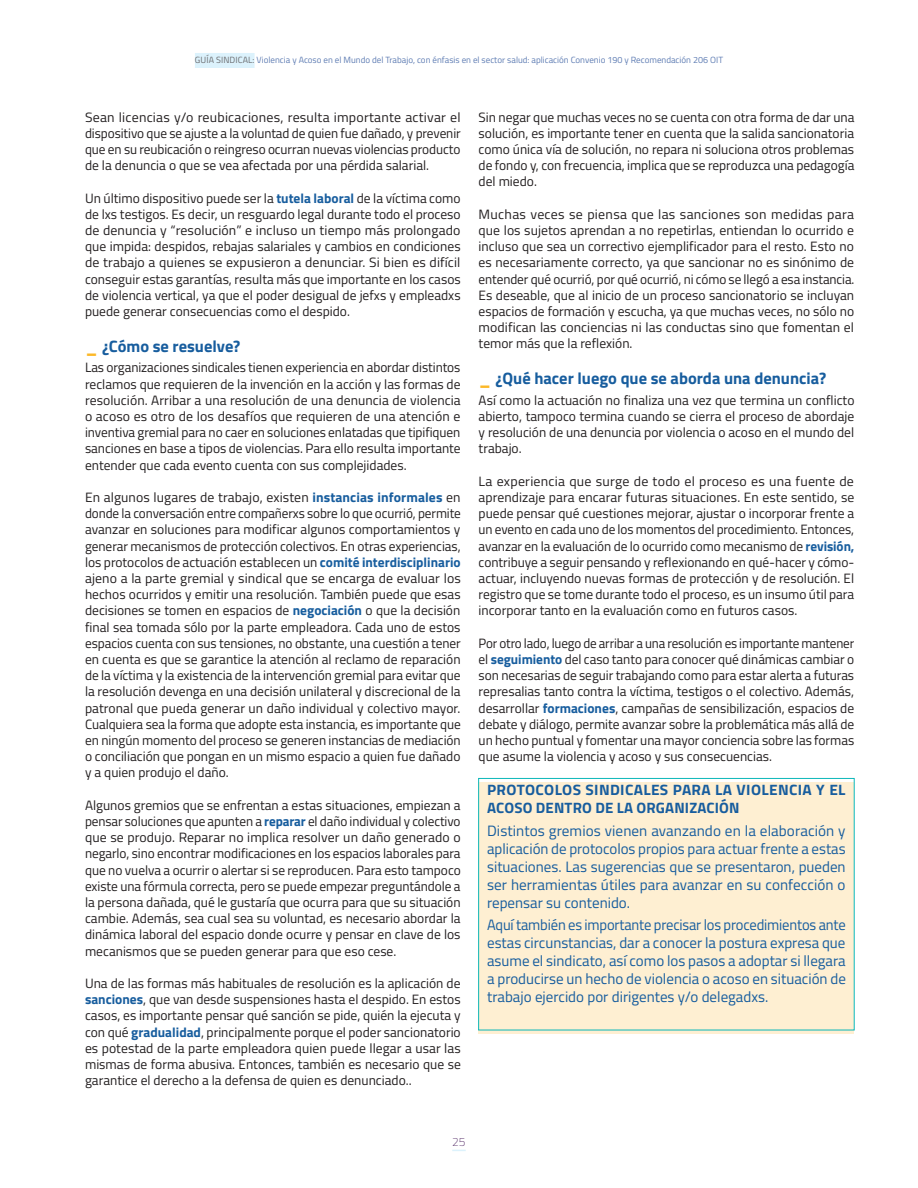
<style>
.page{position:relative;width:918px;height:1188px;background:#fff}
.page>*{position:absolute;margin:0;border:0;box-sizing:border-box;transform-origin:0 0}
.t1{font:700 16.5px "Titillium Web";color:#175d9e}
.t2{font:15px/18px "Titillium Web";color:#175d9e;text-align:justify}
.t3{font:700 15px/18px "Titillium Web";letter-spacing:.015em;color:#175d9e}
.t4{font:13.5px/16.2px "Titillium Web";color:#231f20;text-align:justify}
.t5{font:200 12px "Titillium Web";color:#4b215f}
.t6{font:9px "Titillium Web";color:#607eb4}
.s1{color:#6c6d70}
.s2{font-weight:700;color:#175d9e}
.s3{font-size:21px;color:#fcb828}
</style>
<div class="page">
<svg style="left:452px;top:1150px;width:14px;height:1px"></svg>
<div style="left:195px;top:53px;width:60px;height:15px;background:#dcf2fc"></div>
<div style="left:479px;top:783px;width:375px;height:251px;background:#feefd2"></div>
<div style="left:478px;top:778px;width:376px;height:252px;border:1px solid #0cb7b9"></div>
<p class="t6" style="left:195px;top:54px;width:530px"><span class="s1">GUÍA SINDICAL:</span> Violencia y Acoso en el Mundo del Trabajo, con énfasis en el sector salud: aplicación Convenio 190 y Recomendación 206 OIT</p>
<p class="t4" style="left:85px;top:108px;width:377px">Sean licencias y/o reubicaciones, resulta importante activar el dispositivo que se ajuste a la voluntad de quien fue dañado, y prevenir que en su reubicación o reingreso ocurran nuevas violencias producto de la denuncia o que se vea afectada por una pérdida salarial.</p>
<p class="t4" style="left:85px;top:189px;width:377px">Un último dispositivo puede ser la <span class="s2">tutela laboral</span> de la víctima como de lxs testigos. Es decir, un resguardo legal durante todo el proceso de denuncia y “resolución” e incluso un tiempo más prolongado que impida: despidos, rebajas salariales y cambios en condiciones de trabajo a quienes se expusieron a denunciar. Si bien es difícil conseguir estas garantías, resulta más que importante en los casos de violencia vertical, ya que el poder desigual de jefxs y empleadxs puede generar consecuencias como el despido.</p>
<p class="t1" style="left:85px;top:334px;width:157px"><span class="s3">_</span> ¿Cómo se resuelve?</p>
<p class="t4" style="left:85px;top:359px;width:377px">Las organizaciones sindicales tienen experiencia en abordar distintos reclamos que requieren de la invención en la acción y las formas de resolución. Arribar a una resolución de una denuncia de violencia o acoso es otro de los desafíos que requieren de una atención e inventiva gremial para no caer en soluciones enlatadas que tipifiquen sanciones en base a tipos de violencias. Para ello resulta importante entender que cada evento cuenta con sus complejidades.</p>
<p class="t4" style="left:85px;top:489px;width:377px">En algunos lugares de trabajo, existen <span class="s2">instancias informales</span> en donde la conversación entre compañerxs sobre lo que ocurrió, permite avanzar en soluciones para modificar algunos comportamientos y generar mecanismos de protección colectivos. En otras experiencias, los protocolos de actuación establecen un <span class="s2">comité interdisciplinario </span>ajeno a la parte gremial y sindical que se encarga de evaluar los hechos ocurridos y emitir una resolución. También puede que esas decisiones se tomen en espacios de <span class="s2">negociación</span> o que la decisión final sea tomada sólo por la parte empleadora. Cada uno de estos espacios cuenta con sus tensiones, no obstante, una cuestión a tener en cuenta es que se garantice la atención al reclamo de reparación de la víctima y la existencia de la intervención gremial para evitar que la resolución devenga en una decisión unilateral y discrecional de la patronal que pueda generar un daño individual y colectivo mayor.<br>Cualquiera sea la forma que adopte esta instancia, es importante que en ningún momento del proceso se generen instancias de mediación o conciliación que pongan en un mismo espacio a quien fue dañado y a quien produjo el daño.</p>
<p class="t4" style="left:85px;top:796px;width:377px">Algunos gremios que se enfrentan a estas situaciones, empiezan a pensar soluciones que apunten a <span class="s2">reparar</span> el daño individual y colectivo que se produjo. Reparar no implica resolver un daño generado o negarlo, sino encontrar modificaciones en los espacios laborales para que no vuelva a ocurrir o alertar si se reproducen. Para esto tampoco existe una fórmula correcta, pero se puede empezar preguntándole a la persona dañada, qué le gustaría que ocurra para que su situación cambie. Además, sea cual sea su voluntad, es necesario abordar la dinámica laboral del espacio donde ocurre y pensar en clave de los mecanismos que se pueden generar para que eso cese.</p>
<p class="t4" style="left:85px;top:975px;width:377px">Una de las formas más habituales de resolución es la aplicación de <span class="s2">sanciones</span>, que van desde suspensiones hasta el despido. En estos casos, es importante pensar qué sanción se pide, quién la ejecuta y con qué <span class="s2">gradualidad</span>, principalmente porque el poder sancionatorio es potestad de la parte empleadora quien puede llegar a usar las mismas de forma abusiva. Entonces, también es necesario que se garantice el derecho a la defensa de quien es denunciado..</p>
<p class="t4" style="left:479px;top:108px;width:377px">Sin negar que muchas veces no se cuenta con otra forma de dar una solución, es importante tener en cuenta que la salida sancionatoria como única vía de solución, no repara ni soluciona otros problemas de fondo y, con frecuencia, implica que se reproduzca una pedagogía del miedo.</p>
<p class="t4" style="left:479px;top:205px;width:377px">Muchas veces se piensa que las sanciones son medidas para que los sujetos aprendan a no repetirlas, entiendan lo ocurrido e incluso que sea un correctivo ejemplificador para el resto. Esto no es necesariamente correcto, ya que sancionar no es sinónimo de entender qué ocurrió, por qué ocurrió, ni cómo se llegó a esa instancia.<br>Es deseable, que al inicio de un proceso sancionatorio se incluyan espacios de formación y escucha, ya que muchas veces, no sólo no modifican las conciencias ni las conductas sino que fomentan el temor más que la reflexión.</p>
<p class="t1" style="left:479px;top:366px;width:349px"><span class="s3">_</span> ¿Qué hacer luego que se aborda una denuncia?</p>
<p class="t4" style="left:479px;top:391px;width:377px">Así como la actuación no finaliza una vez que termina un conflicto abierto, tampoco termina cuando se cierra el proceso de abordaje y resolución de una denuncia por violencia o acoso en el mundo del trabajo.</p>
<p class="t4" style="left:479px;top:472px;width:377px">La experiencia que surge de todo el proceso es una fuente de aprendizaje para encarar futuras situaciones. En este sentido, se puede pensar qué cuestiones mejorar, ajustar o incorporar frente a un evento en cada uno de los momentos del procedimiento. Entonces, avanzar en la evaluación de lo ocurrido como mecanismo de <span class="s2">revisión, </span>contribuye a seguir pensando y reflexionando en qué-hacer y cómo&shy;actuar, incluyendo nuevas formas de protección y de resolución. El registro que se tome durante todo el proceso, es un insumo útil para incorporar tanto en la evaluación como en futuros casos.</p>
<p class="t4" style="left:479px;top:634px;width:377px">Por otro lado, luego de arribar a una resolución es importante mantener el <span class="s2">seguimiento</span> del caso tanto para conocer qué dinámicas cambiar o son necesarias de seguir trabajando como para estar alerta a futuras represalias tanto contra la víctima, testigos o el colectivo. Además, desarrollar <span class="s2">formaciones</span>, campañas de sensibilización, espacios de debate y diálogo, permite avanzar sobre la problemática más allá de un hecho puntual y fomentar una mayor conciencia sobre las formas que asume la violencia y acoso y sus consecuencias.</p>
<p class="t3" style="left:487px;top:780px;width:360px">PROTOCOLOS SINDICALES PARA LA VIOLENCIA Y EL<br>ACOSO DENTRO DE LA ORGANIZACIÓN</p>
<p class="t2" style="left:487px;top:821px;width:360px">Distintos gremios vienen avanzando en la elaboración y aplicación de protocolos propios para actuar frente a estas situaciones. Las sugerencias que se presentaron, pueden ser herramientas útiles para avanzar en su confección o repensar su contenido.</p>
<p class="t2" style="left:487px;top:915px;width:360px">Aquí también es importante precisar los procedimientos ante estas circunstancias, dar a conocer la postura expresa que asume el sindicato, así como los pasos a adoptar si llegara a producirse un hecho de violencia o acoso en situación de trabajo ejercido por dirigentes y/o delegadxs.</p>
<p class="t5" style="left:452px;top:1133px;width:15px">25</p>
</div>
